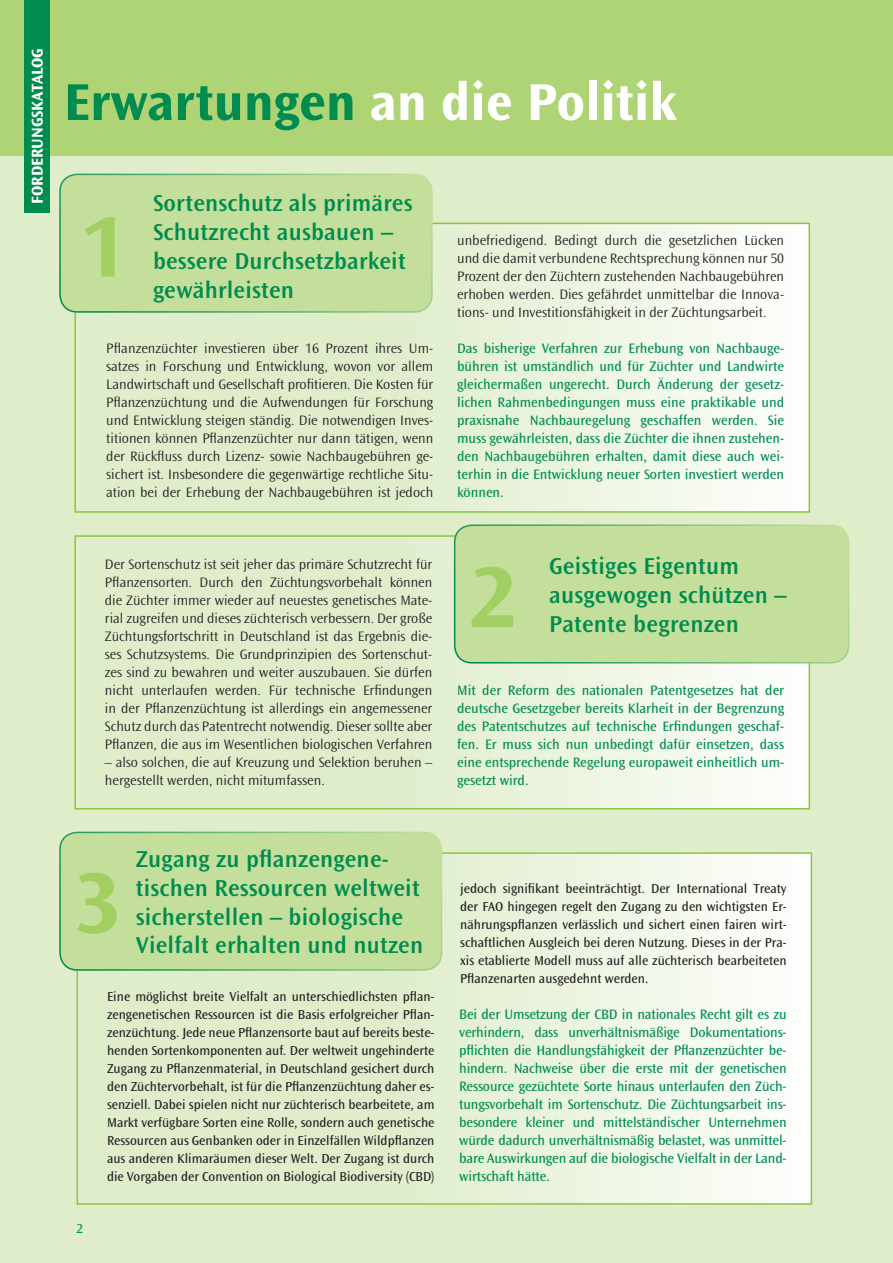
<style>
.page{position:relative;width:893px;height:1263px;background:#dfedcb}
.page>*{position:absolute;margin:0;border:0;box-sizing:border-box;transform-origin:0 0}
.t1{font:700 90px "Ocean Sans";color:#a2cf62}
.t2{font:700 54px "Ocean Sans";color:#fff}
.t3{font:600 24px/28.8px "Ocean Sans";letter-spacing:.01em;color:#008c4e}
.t4{font:700 16.5px "Ocean Sans";color:#fff}
.t5{font:300 14.25px/18px "Ocean Sans";color:#231f20;text-align:justify}
.t6{font:14.25px/18px "Ocean Sans";color:#008c4e;text-align:justify}
.t7{font:13.5px/18px "Ocean Sans";color:#231f20;text-align:justify}
.t8{font:13.5px "Ocean Sans";color:#008c4e}
.s1{color:#008c4e}
</style>
<div class="page">
<div style="left:0;top:0;width:893px;height:155px;background:#aed475"></div>
<div style="left:75px;top:536px;width:734px;height:273px;background:linear-gradient(to right,#d7e9bf,#f8fbf4)"></div>
<div style="left:74px;top:535px;width:736px;height:274px;border:2px solid #8bc63e"></div>
<div style="left:454px;top:524px;width:395px;height:139px;background:#c4df9b;border-radius:18px"></div>
<div style="left:454px;top:524px;width:395px;height:139px;border:2px solid #008c4e;border-radius:17px"></div>
<div style="left:75px;top:223px;width:734px;height:289px;background:linear-gradient(to right,#d7e9bf,#f8fbf4)"></div>
<div style="left:74px;top:223px;width:736px;height:290px;border:2px solid #8bc63e"></div>
<div style="left:59px;top:174px;width:374px;height:139px;background:#c4df9b;border-radius:18px"></div>
<div style="left:59px;top:174px;width:374px;height:139px;border:2px solid #008c4e;border-radius:17px"></div>
<div style="left:24px;top:0;width:26px;height:213px;background:#008c4e"></div>
<div style="left:77px;top:853px;width:734px;height:351px;background:linear-gradient(to right,#d7e9bf,#f8fbf4)"></div>
<div style="left:59px;top:832px;width:383px;height:139px;background:#c4df9b;border-radius:18px"></div>
<div style="left:59px;top:832px;width:383px;height:139px;border:2px solid #008c4e;border-radius:17px"></div>
<p class="t4" style="left:28px;top:204px;width:157px;rotate:-90deg">Forderungskatalog</p>
<h2 class="t2" style="left:64px;top:72px;width:615px"><span class="s1">Erwartungen</span> an die Politik</h2>
<h1 class="t1" style="left:81px;top:197px;width:48px">1</h1>
<h3 class="t3" style="left:153px;top:189px;width:261px">Sortenschutz als primäres<br>Schutzrecht ausbauen – bessere Durchsetzbarkeit</h3>
<h3 class="t3" style="left:153px;top:276px;width:142px">gewährleisten</h3>
<p class="t5" style="left:106px;top:340px;width:329px">Pflanzenzüchter investieren über 16 Prozent ihres Um&shy;satzes in Forschung und Entwicklung, wovon vor allem Landwirtschaft und Gesellschaft profitieren. Die Kosten für Pflanzenzüchtung und die Aufwendungen für Forschung und Entwicklung steigen ständig. Die notwendigen Inves&shy;titionen können Pflanzenzüchter nur dann tätigen, wenn der Rückfluss durch Lizenz- sowie Nachbaugebühren ge&shy;sichert ist. Insbesondere die gegenwärtige rechtliche Situ&shy;ation bei der Erhebung der Nachbaugebühren ist jedoch</p>
<p class="t5" style="left:105px;top:556px;width:329px">Der Sortenschutz ist seit jeher das primäre Schutzrecht für Pflanzensorten. Durch den Züchtungsvorbehalt können die Züchter immer wieder auf neuestes genetisches Mate&shy;rial zugreifen und dieses züchterisch verbessern. Der große Züchtungsfortschritt in Deutschland ist das Ergebnis die&shy;ses Schutzsystems. Die Grundprinzipien des Sortenschut&shy;zes sind zu bewahren und weiter auszubauen. Sie dürfen nicht unterlaufen werden. Für technische Erfindungen in der Pflanzenzüchtung ist allerdings ein angemessener Schutz durch das Patentrecht notwendig. Dieser sollte aber Pflanzen, die aus im Wesentlichen biologischen Verfahren</p>
<p class="t5" style="left:105px;top:754px;width:329px">– also solchen, die auf Kreuzung und Selektion beruhen – hergestellt werden, nicht mitumfassen.</p>
<p class="t5" style="left:457px;top:232px;width:329px">unbefriedigend. Bedingt durch die gesetzlichen Lücken und die damit verbundene Rechtsprechung können nur 50<br>Prozent der den Züchtern zustehenden Nachbaugebühren erhoben werden. Dies gefährdet unmittelbar die Innova&shy;tions- und Investitionsfähigkeit in der Züchtungsarbeit.</p>
<p class="t6" style="left:457px;top:340px;width:329px">Das bisherige Verfahren zur Erhebung von Nachbauge&shy;bühren ist umständlich und für Züchter und Landwirte gleichermaßen ungerecht. Durch Änderung der gesetz&shy;lichen Rahmenbedingungen muss eine praktikable und praxisnahe Nachbauregelung geschaffen werden. Sie muss gewährleisten, dass die Züchter die ihnen zustehen&shy;den Nachbaugebühren erhalten, damit diese auch wei&shy;terhin in die Entwicklung neuer Sorten investiert werden können.</p>
<h1 class="t1" style="left:470px;top:547px;width:48px">2</h1>
<h3 class="t3" style="left:549px;top:552px;width:239px">Geistiges Eigentum ausgewogen schützen –</h3>
<h3 class="t3" style="left:549px;top:610px;width:191px">Patente begrenzen</h3>
<p class="t6" style="left:457px;top:682px;width:329px">Mit der Reform des nationalen Patentgesetzes hat der deutsche Gesetzgeber bereits Klarheit in der Begrenzung des Patentschutzes auf technische Erfindungen geschaf&shy;fen. Er muss sich nun unbedingt dafür einsetzen, dass eine entsprechende Regelung europaweit einheitlich um&shy;gesetzt wird.</p>
<h1 class="t1" style="left:74px;top:853px;width:48px">3</h1>
<h3 class="t3" style="left:136px;top:845px;width:285px">Zugang zu pflanzengene&shy;tischen Ressourcen weltweit sicherstellen – biologische</h3>
<h3 class="t3" style="left:136px;top:931px;width:289px">Vielfalt erhalten und nutzen</h3>
<p class="t8" style="left:77px;top:1221px;width:8px">2</p>
<p class="t7" style="left:107px;top:988px;width:329px">Eine möglichst breite Vielfalt an unterschiedlichsten pflan&shy;zengenetischen Ressourcen ist die Basis erfolgreicher Pflan&shy;zenzüchtung. Jede neue Pflanzensorte baut auf bereits beste&shy;henden Sortenkomponenten auf. Der weltweit ungehinderte Zugang zu Pflanzenmaterial, in Deutschland gesichert durch den Züchtervorbehalt, ist für die Pflanzenzüchtung daher es&shy;senziell. Dabei spielen nicht nur züchterisch bearbeitete, am Markt verfügbare Sorten eine Rolle, sondern auch genetische Ressourcen aus Genbanken oder in Einzelfällen Wildpflanzen aus anderen Klimaräumen dieser Welt. Der Zugang ist durch die Vorgaben der Convention on Biological Biodiversity (CBD)</p>
<p class="t7" style="left:460px;top:880px;width:328px">jedoch signifikant beeinträchtigt. Der International Treaty der FAO hingegen regelt den Zugang zu den wichtigsten Er&shy;nährungspflanzen verlässlich und sichert einen fairen wirt&shy;schaftlichen Ausgleich bei deren Nutzung. Dieses in der Pra&shy;xis etablierte Modell muss auf alle züchterisch bearbeiteten Pflanzenarten ausgedehnt werden.</p>
<p class="t6" style="left:459px;top:1006px;width:329px">Bei der Umsetzung der CBD in nationales Recht gilt es zu verhindern, dass unverhältnismäßige Dokumentations&shy;pflichten die Handlungsfähigkeit der Pflanzenzüchter be&shy;hindern. Nachweise über die erste mit der genetischen Ressource gezüchtete Sorte hinaus unterlaufen den Züch&shy;tungsvorbehalt im Sortenschutz. Die Züchtungsarbeit ins&shy;besondere kleiner und mittelständischer Unternehmen würde dadurch unverhältnismäßig belastet, was unmittel&shy;bare Auswirkungen auf die biologische Vielfalt in der Land&shy;wirtschaft hätte.</p>
</div>
